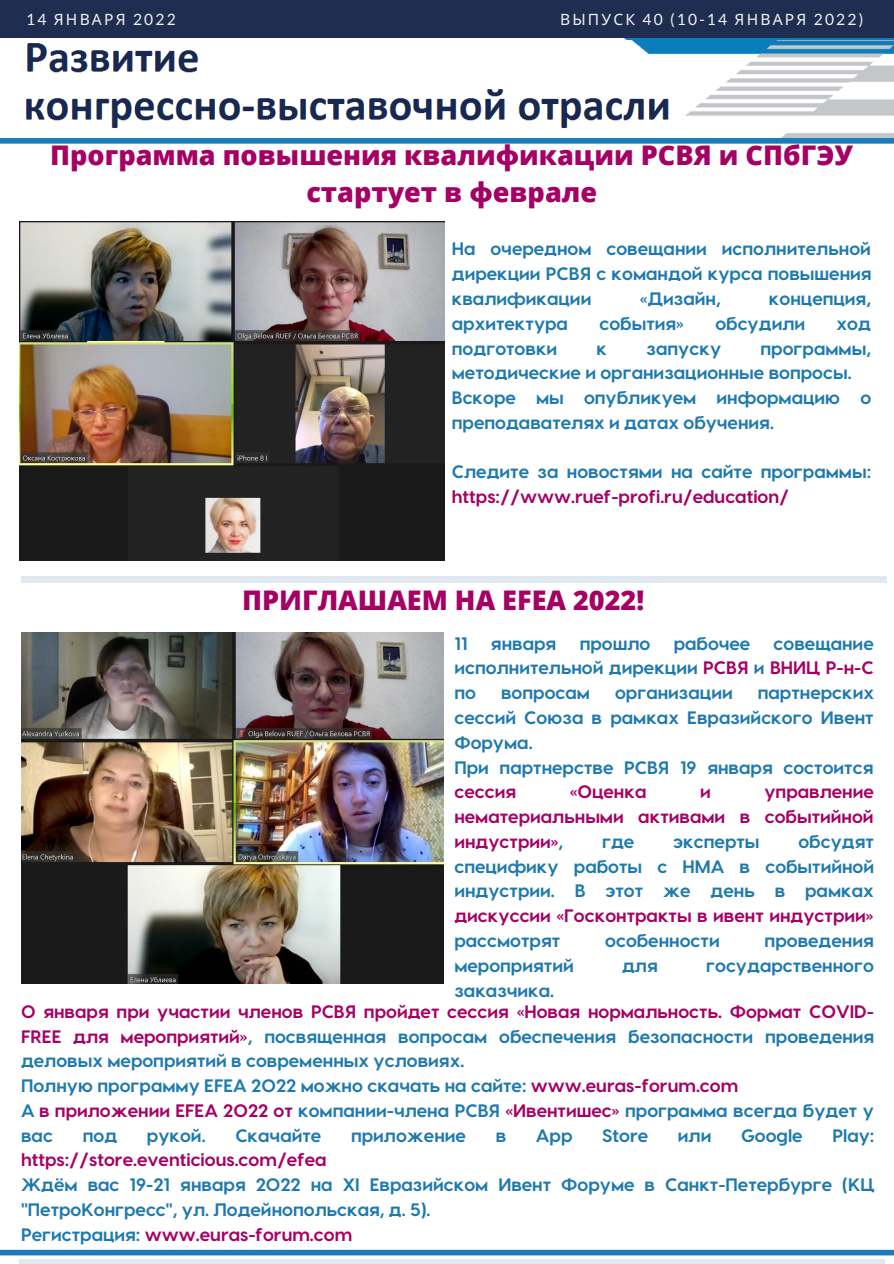
<style>
.page{position:relative;width:894px;height:1264px;background:#fff}
.page>*{position:absolute;margin:0;border:0;box-sizing:border-box;transform-origin:0 0}
.t1{font:800 27px/37.2px "Open Sans";color:#a50064;text-align:center}
.t2{font:700 18px/24.8px "Visby CF";color:#1e79ae;text-align:justify}
.t3{font:700 18px/24.8px "Visby CF";color:#a50064;text-align:justify}
.t4{font:15.6px "Lato";letter-spacing:.14em;color:#f2f2f2}
.s1{font-family:"Noto Sans"}
.s2{color:#1e79ae}
.s3{color:#a50064}
</style>
<div class="page">
<div style="left:0;top:0;width:893px;height:38px;background:#1e2d50"></div>
<img style="left:624px;top:38px;width:269px;height:3px">
<hr style="left:20px;top:1259px;width:864px;height:4px;background:#e0e8f0">
<div style="left:0;top:1249px;width:893px;height:6px;background:#1b7bbb"></div>
<div style="left:22px;top:576px;width:864px;height:6px;background:#e0e8f0"></div>
<img style="left:21px;top:632px;width:422px;height:351px">
<img style="left:25px;top:41px;width:868px;height:97px">
<div style="left:0;top:138px;width:893px;height:6px;background:#1b7bbb"></div>
<img style="left:20px;top:222px;width:424px;height:339px">
<p class="t4" style="left:26px;top:10px;width:151px">14 <span class="s1">ЯНВАРЯ</span> 2022</p>
<p class="t4" style="left:560px;top:10px;width:305px"><span class="s1">ВЫПУСК</span> 40 (10-14 <span class="s1">ЯНВАРЯ</span> 2022)</p>
<p class="t1" style="left:50px;top:135px;width:803px">Программа повышения квалификации РСВЯ и СПбГЭУ стартует в феврале</p>
<p class="t2" style="left:451px;top:236px;width:421px">На очередном совещании исполнительной дирекции РСВЯ с командой курса повышения квалификации</p>
<p class="t2" style="left:639px;top:285px;width:82px">«Дизайн,</p>
<p class="t2" style="left:768px;top:285px;width:103px">концепция,</p>
<p class="t2" style="left:451px;top:310px;width:118px">архитектура</p>
<p class="t2" style="left:599px;top:310px;width:86px">события»</p>
<p class="t2" style="left:715px;top:310px;width:91px">обсудили</p>
<p class="t2" style="left:836px;top:310px;width:36px">ход</p>
<p class="t2" style="left:451px;top:335px;width:107px">подготовки</p>
<p class="t2" style="left:596px;top:335px;width:12px">к</p>
<p class="t2" style="left:646px;top:335px;width:76px">запуску</p>
<p class="t2" style="left:451px;top:335px;width:420px;text-indent:308px">программы, методические и организационные вопросы.</p>
<p class="t2" style="left:451px;top:384px;width:421px">Вскоре мы опубликуем информацию о преподавателях и датах обучения.</p>
<p class="t3" style="left:451px;top:458px;width:420px"><span class="s2">Следите за новостями на сайте программы: </span>https://www.ruef-profi.ru/education/</p>
<p class="t1" style="left:242px;top:580px;width:403px">ПРИГЛАШАЕМ НА EFEA 2022!</p>
<p class="t2" style="left:454px;top:630px;width:15px">11</p>
<p class="t2" style="left:491px;top:630px;width:67px">января</p>
<p class="t2" style="left:579px;top:630px;width:72px">прошло</p>
<p class="t2" style="left:673px;top:630px;width:78px">рабочее</p>
<p class="t2" style="left:454px;top:630px;width:421px;text-indent:319px">совещание исполнительной дирекции <span class="s3">РСВЯ</span> и <span class="s3">ВНИЦ Р-н-С </span>по</p>
<p class="t2" style="left:454px;top:679px;width:421px;text-indent:303px">партнерских сессий Союза в рамках Евразийского Ивент Форума.</p>
<p class="t2" style="left:454px;top:753px;width:420px">При партнерстве РСВЯ 19 января состоится <span class="s3">сессия</span></p>
<p class="t2" style="left:501px;top:679px;width:90px">вопросам</p>
<p class="t2" style="left:615px;top:679px;width:119px">организации</p>
<p class="t3" style="left:569px;top:778px;width:78px">«Оценка</p>
<p class="t3" style="left:700px;top:778px;width:12px">и</p>
<p class="t3" style="left:454px;top:778px;width:421px;text-indent:310px">управление нематериальными активами в событийной индустрии»<span class="s2">,</span></p>
<p class="t2" style="left:454px;top:828px;width:421px;text-indent:344px">обсудят специфику работы с НМА в событийной индустрии. В этот же день в рамках <span class="s3">дискуссии «Госконтракты в ивент индустрии» </span>рассмотрят</p>
<p class="t2" style="left:602px;top:828px;width:34px">где</p>
<p class="t2" style="left:673px;top:828px;width:88px">эксперты</p>
<p class="t2" style="left:605px;top:927px;width:116px">особенности</p>
<p class="t2" style="left:764px;top:927px;width:111px">проведения</p>
<p class="t2" style="left:454px;top:952px;width:121px">мероприятий</p>
<p class="t2" style="left:622px;top:952px;width:37px">для</p>
<p class="t2" style="left:706px;top:952px;width:169px">государственного</p>
<p class="t2" style="left:454px;top:976px;width:101px">заказчика.</p>
<p class="t2" style="left:21px;top:997px;width:854px"><span class="s3">0 января при участии членов РСВЯ пройдет сессия «Новая нормальность. Формат COVID-FREE для мероприятий»</span>, посвященная вопросам обеспечения безопасности проведения деловых мероприятий в современных условиях.</p>
<p class="t2" style="left:21px;top:1072px;width:718px">Полную программу EFEA 2022 можно скачать на сайте: <span class="s3">www.euras-forum.com</span></p>
<p class="t2" style="left:21px;top:1097px;width:854px">А <span class="s3">в приложении EFEA 2022 от</span> компании-члена РСВЯ <span class="s3">«Ивентишес»</span> программа всегда будет у вас</p>
<p class="t2" style="left:83px;top:1121px;width:36px">под</p>
<p class="t2" style="left:147px;top:1121px;width:60px">рукой.</p>
<p class="t2" style="left:235px;top:1121px;width:87px">Скачайте</p>
<p class="t2" style="left:351px;top:1121px;width:116px">приложение</p>
<p class="t2" style="left:495px;top:1121px;width:12px">в</p>
<p class="t2" style="left:535px;top:1121px;width:38px">App</p>
<p class="t2" style="left:602px;top:1121px;width:47px">Store</p>
<p class="t2" style="left:677px;top:1121px;width:35px">или</p>
<p class="t2" style="left:741px;top:1121px;width:63px">Google</p>
<p class="t2" style="left:832px;top:1121px;width:43px">Play:</p>
<p class="t3" style="left:21px;top:1146px;width:307px">https://store.eventicious.com/efea</p>
<p class="t2" style="left:21px;top:1171px;width:854px">Ждём вас 19-21 января 2022 на XI Евразийском Ивент Форуме в Санкт-Петербурге (КЦ "ПетроКонгресс", ул. Лодейнопольская, д. 5).</p>
<p class="t3" style="left:21px;top:1220px;width:332px"><span class="s2">Регистрация:</span> www.euras-forum.com</p>
</div>
